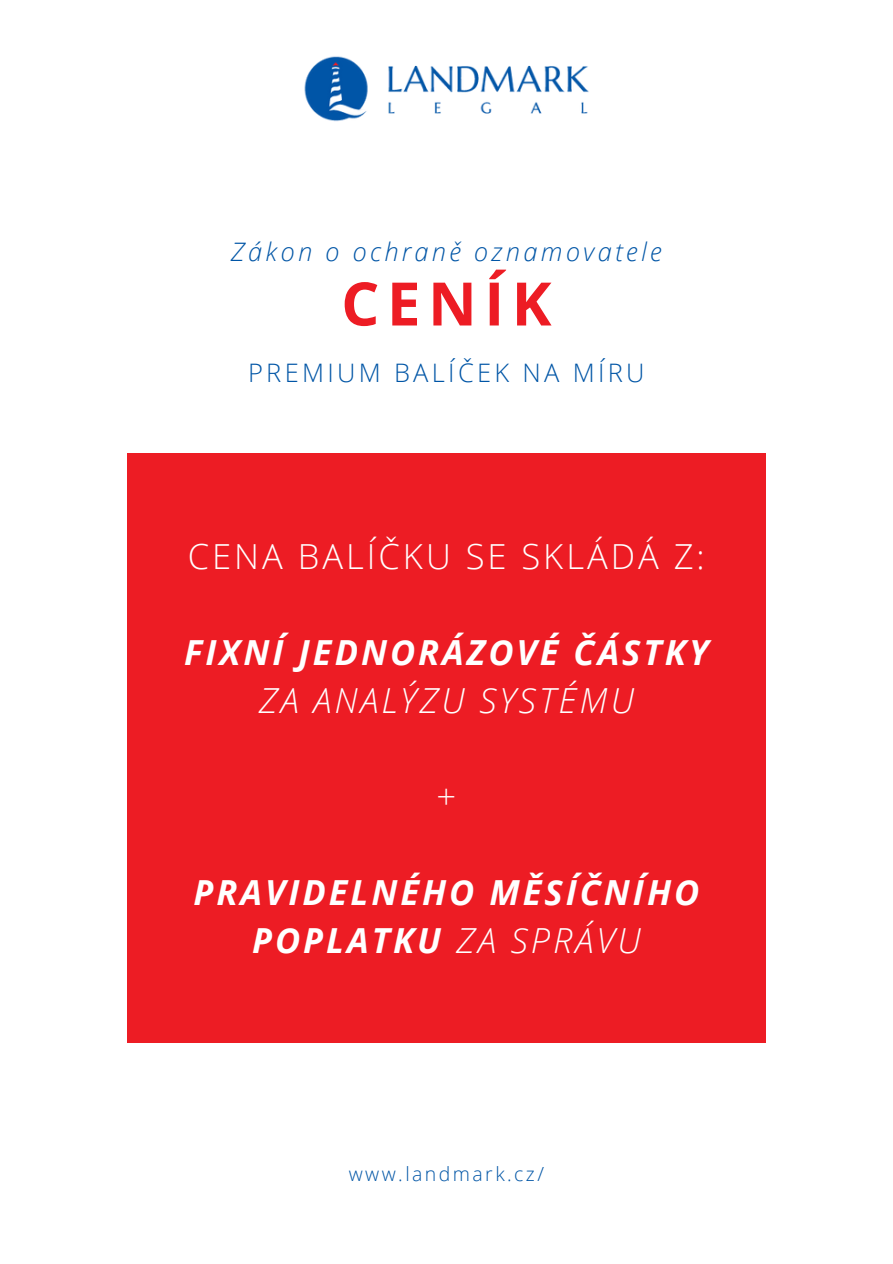
<style>
.page{position:relative;width:893px;height:1264px;background:#fff}
.page>*{position:absolute;margin:0;border:0;box-sizing:border-box;transform-origin:0 0}
.t1{font:700 60px "Open Sans";letter-spacing:.125em;color:#ed1c24}
.t2{font:italic 700 34.5px/48px "Open Sans";letter-spacing:.085em;color:#fff;text-align:center}
.t3{font:300 34.5px "Open Sans";letter-spacing:.085em;color:#fff}
.t4{font:italic 300 34.5px "Open Sans";letter-spacing:.085em;color:#fff}
.t5{font:italic 300 25.5px "Open Sans";letter-spacing:.13em;color:#0055a6}
.t6{font:300 25.5px "Open Sans";letter-spacing:.13em;color:#0055a6}
.t7{font:300 19.5px "Open Sans";letter-spacing:.125em;color:#0055a6}
.s1{font-weight:300}
</style>
<div class="page">
<img style="left:304px;top:56px;width:285px;height:66px">
<div style="left:128px;top:453px;width:637px;height:589px;background:#ed1c24"></div>
<p class="t5" style="left:231px;top:234px;width:432px">Zákon o ochraně oznamovatele</p>
<h1 class="t1" style="left:341px;top:261px;width:212px">CENÍK</h1>
<p class="t6" style="left:248px;top:354px;width:398px">PREMIUM BALÍČEK NA MÍRU</p>
<p class="t3" style="left:188px;top:532px;width:518px">CENA BALÍČKU SE SKLÁDÁ Z:</p>
<p class="t2" style="left:184px;top:627px;width:525px">FIXNÍ JEDNORÁZOVÉ ČÁSTKY</p>
<p class="t4" style="left:259px;top:676px;width:376px">ZA ANALÝZU SYSTÉMU</p>
<p class="t3" style="left:436px;top:771px;width:21px">+</p>
<p class="t2" style="left:193px;top:867px;width:507px">PRAVIDELNÉHO MĚSÍČNÍHO<br>POPLATKU <span class="s1">ZA SPRÁVU</span></p>
<p class="t7" style="left:348px;top:1159px;width:197px">www.landmark.cz/</p>
</div>
